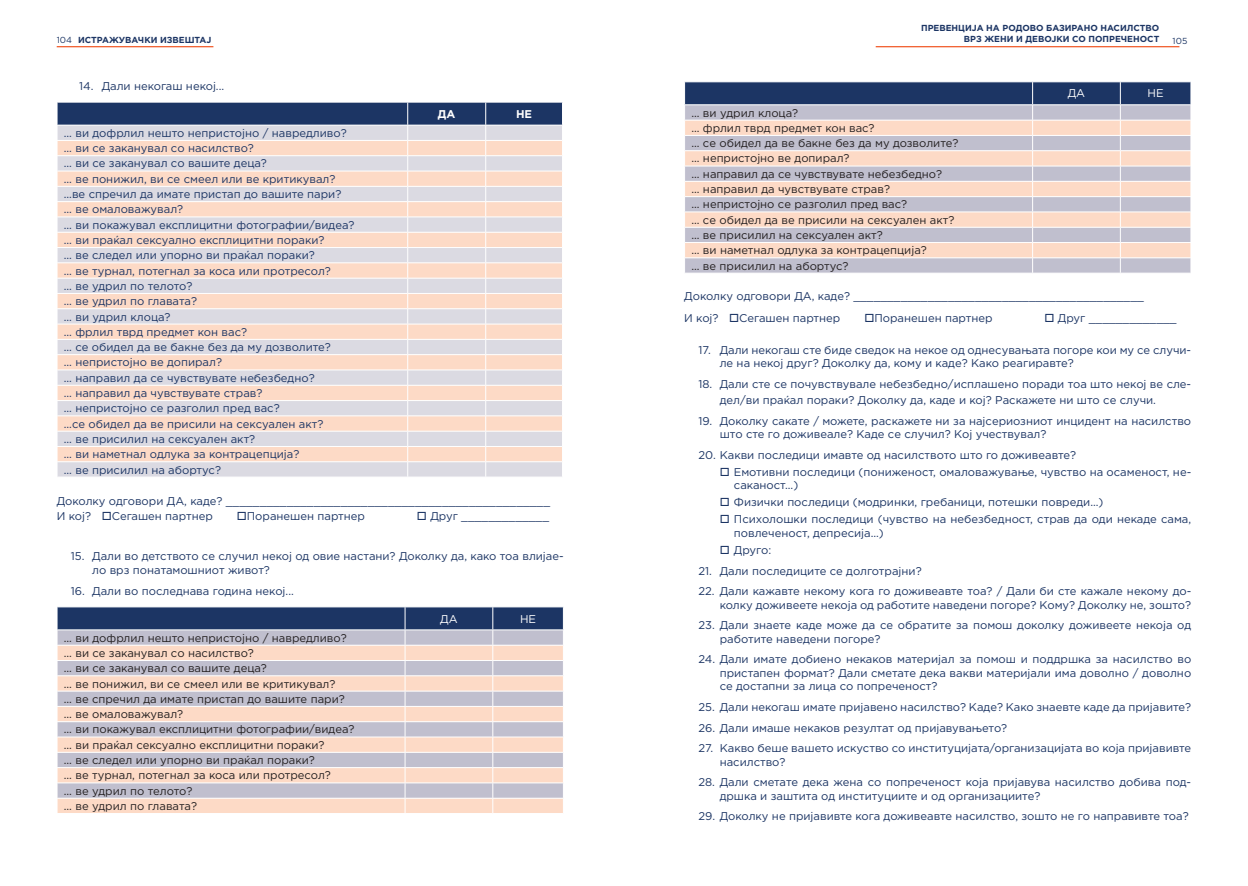
<style>
.page{position:relative;width:1248px;height:886px;background:#fff}
.page>*{position:absolute;margin:0;border:0;box-sizing:border-box;transform-origin:0 0}
.t1{font:11.25px/15.2px "Gotham Pro";color:#1c3564}
.t2{font:11.25px/15.2px "Gotham Pro";color:#231f20}
.t3{font:11.25px "Gotham Pro";color:#fff}
.t4{font:700 11.25px "Gotham Pro";color:#fff}
.t5{font:700 8.75px/10.5px "Gotham Pro";color:#1c3564;text-align:right}
.t6{font:8.75px "Gotham Pro";color:#1c3564}
.s1{font-weight:400}
</style>
<div class="page">
<hr style="left:57px;top:46px;width:156px;height:1px;background:#f15a29">
<hr style="left:875px;top:46px;width:304px;height:1px;background:#f15a29">
<svg style="left:57px;top:102px;width:506px;height:375px;background:#e0d3d1"></svg>
<svg style="left:57px;top:607px;width:507px;height:206px;background:#ccc0c3"></svg>
<svg style="left:684px;top:82px;width:507px;height:191px;background:#c8bec2"></svg>
<p class="t5" style="left:921px;top:23px;width:240px">ПРЕВЕНЦИЈА НА РОДОВО БАЗИРАНО НАСИЛСТВО<br>ВРЗ ЖЕНИ И ДЕВОЈКИ СО ПОПРЕЧЕНОСТ</p>
<p class="t5" style="left:57px;top:34px;width:156px"><span class="s1">104</span> ИСТРАЖУВАЧКИ ИЗВЕШТАЈ</p>
<p class="t6" style="left:1172px;top:36px;width:16px">105</p>
<p class="t1" style="left:79px;top:78px;width:146px">14. Дали некогаш некој...</p>
<p class="t4" style="left:438px;top:107px;width:19px">ДА</p>
<p class="t4" style="left:516px;top:107px;width:18px">НЕ</p>
<p class="t1" style="left:64px;top:125px;width:292px">... ви дофрлил нешто непристојно / навредливо? ... ви се заканувал со насилство?<br>... ви се заканувал со вашите деца?<br>... ве понижил, ви се смеел или ве критикувал? ...ве спречил да имате пристап до вашите пари?<br>... ве омаловажувал?<br>... ви покажувал експлицитни фотографии/видеа? ... ви праќал сексуално експлицитни пораки?<br>... ве следел или упорно ви праќал пораки?<br>... ве турнал, потегнал за коса или протресол?<br>... ве удрил по телото?<br>... ве удрил по главата?<br>... ви удрил клоца?<br>... фрлил тврд предмет кон вас?<br>... се обидел да ве бакне без да му дозволите?<br>... непристојно ве допирал?<br>... направил да се чувствувате небезбедно?<br>... направил да чувствувате страв?<br>... непристојно се разголил пред вас?<br>...се обидел да ве присили на сексуален акт?<br>... ве присилил на сексуален акт?<br>... ви наметнал одлука за контрацепција?<br>... ве присилил на абортус?</p>
<p class="t1" style="left:57px;top:494px;width:495px">Доколку одговори ДА, каде? ________________________________________________<br>И кој? □Сегашен партнер</p>
<p class="t1" style="left:237px;top:509px;width:130px">□Поранешен партнер</p>
<p class="t1" style="left:417px;top:509px;width:134px">□ Друг _____________</p>
<p class="t1" style="left:92px;top:550px;width:473px;line-height:13.5px;text-indent:-21px">15. Дали во детството се случил некој од овие настани? Доколку да, како тоа влијае&shy;ло врз понатамошниот живот?</p>
<p class="t1" style="left:71px;top:583px;width:224px">16. Дали во последнава година некој...</p>
<p class="t3" style="left:440px;top:612px;width:18px">ДА</p>
<p class="t3" style="left:520px;top:612px;width:18px">НЕ</p>
<p class="t2" style="left:64px;top:630px;width:292px">... ви дофрлил нешто непристојно / навредливо? ... ви се заканувал со насилство?<br>... ви се заканувал со вашите деца?<br>... ве понижил, ви се смеел или ве критикувал?<br>... ве спречил да имате пристап до вашите пари? ... ве омаловажувал?<br>... ви покажувал експлицитни фотографии/видеа? ... ви праќал сексуално експлицитни пораки?<br>... ве следел или упорно ви праќал пораки?<br>... ве турнал, потегнал за коса или протресол?<br>... ве удрил по телото?<br>... ве удрил по главата?</p>
<p class="t3" style="left:1067px;top:87px;width:18px">ДА</p>
<p class="t3" style="left:1147px;top:87px;width:18px">НЕ</p>
<p class="t2" style="left:691px;top:105px;width:268px">... ви удрил клоца?<br>... фрлил тврд предмет кон вас?<br>... се обидел да ве бакне без да му дозволите? ... непристојно ве допирал?<br>... направил да се чувствувате небезбедно?<br>... направил да чувствувате страв?<br>... непристојно се разголил пред вас?<br>... се обидел да ве присили на сексуален акт? ... ве присилил на сексуален акт?<br>... ви наметнал одлука за контрацепција?<br>... ве присилил на абортус?</p>
<p class="t1" style="left:684px;top:285px;width:461px;line-height:22.1px">Доколку одговори ДА, каде? ___________________________________________<br>И кој? □Сегашен партнер</p>
<p class="t1" style="left:864px;top:310px;width:130px">□Поранешен партнер</p>
<p class="t1" style="left:1044px;top:310px;width:134px">□ Друг _____________</p>
<p class="t1" style="left:719px;top:343px;width:473px;line-height:13.5px;text-indent:-21px">17. Дали некогаш сте биде сведок на некое од однесувањата погоре кои му се случи&shy;ле на некој друг? Доколку да, кому и каде? Како реагиравте?</p>
<p class="t1" style="left:719px;top:375px;width:473px;line-height:16.5px;text-indent:-21px">18. Дали сте се почувствувале небезбедно/исплашено поради тоа што некој ве сле&shy;дел/ви праќал пораки? Доколку да, каде и кој? Раскажете ни што се случи.</p>
<p class="t1" style="left:719px;top:414px;width:473px;line-height:13.5px;text-indent:-21px">19. Доколку сакате / можете, раскажете ни за најсериозниот инцидент на насилство што сте го доживеале? Каде се случил? Кој учествувал?</p>
<p class="t1" style="left:698px;top:447px;width:379px">20. Какви последици имавте од насилството што го доживеавте?</p>
<p class="t1" style="left:733px;top:465px;width:459px;line-height:13.5px;text-indent:-14px">□ Емотивни последици (пониженост, омаловажување, чувство на осаменост, не&shy;саканост...)</p>
<p class="t1" style="left:719px;top:495px;width:385px">□ Физички последици (модринки, гребаници, потешки повреди...)</p>
<p class="t1" style="left:733px;top:513px;width:459px;line-height:13.5px;text-indent:-14px">□ П сихолошки последици (чувство на небезбедност, страв да оди некаде сама, повлеченост, депресија...)</p>
<p class="t1" style="left:719px;top:542px;width:53px">□ Друго:</p>
<p class="t1" style="left:698px;top:563px;width:225px">21. Дали последиците се долготрајни?</p>
<p class="t1" style="left:698px;top:584px;width:494px;line-height:13.5px;text-align:right">22. Дали кажавте некому кога го доживеавте тоа? / Дали би сте кажале некому до&shy;колку доживеете некоја од работите наведени погоре? Кому? Доколку не, зошто?</p>
<p class="t1" style="left:719px;top:618px;width:473px;line-height:13.5px;text-indent:-21px">23. Дали знаете каде може да се обратите за помош доколку доживеете некоја од работите наведени погоре?</p>
<p class="t1" style="left:719px;top:653px;width:473px;line-height:13.5px;text-align:justify;text-indent:-21px">24. Дали имате добиено некаков материјал за помош и поддршка за насилство во пристапен формат? Дали сметате дека вакви материјали има доволно / доволно се достапни за лица со попреченост?</p>
<p class="t1" style="left:698px;top:699px;width:494px">25. Дали некогаш имате пријавено насилство? Каде? Како знаевте каде да пријавите?</p>
<p class="t1" style="left:698px;top:720px;width:310px">26. Дали имаше некаков резултат од пријавувањето?</p>
<p class="t1" style="left:719px;top:741px;width:473px;line-height:13.5px;text-indent:-21px">27. Какво беше вашето искуство со институцијата/организацијата во која пријавивте насилство?</p>
<p class="t1" style="left:719px;top:775px;width:473px;line-height:13.5px;text-indent:-21px">28. Дали сметате дека жена со попреченост која пријавува насилство добива под&shy;дршка и заштита од институциите и од организациите?</p>
<p class="t1" style="left:698px;top:809px;width:491px">29. Доколку не пријавивте кога доживеавте насилство, зошто не го направивте тоа?</p>
</div>
